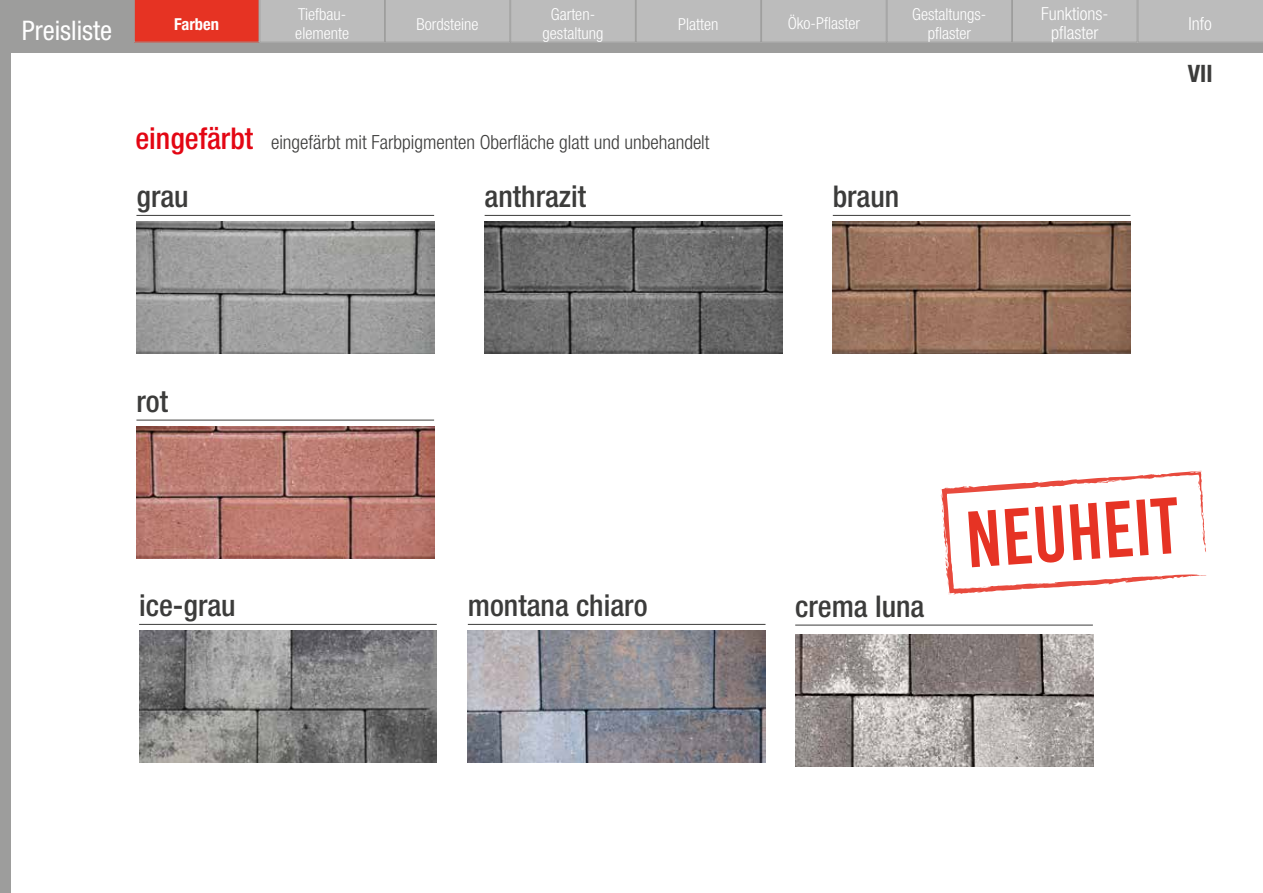
<style>
.page{position:relative;width:1263px;height:893px;background:#fff}
.page>*{position:absolute;margin:0;border:0;box-sizing:border-box;transform-origin:0 0}
.t1{font:500 condensed 30px "Helvetica Neue LT Std";color:#3c3c3b}
.t2{font:condensed 27px "Helvetica Neue LT Std";color:#fff}
.t3{font:700 condensed 24px "Helvetica Neue LT Std";color:#3c3c3b}
.t4{font:300 condensed 19.5px "Helvetica Neue LT Std";color:#3c3c3b}
.t5{font:300 condensed 18px/19.5px "Helvetica Neue LT Std";color:#fff;text-align:center}
.t6{font:300 condensed 16.5px/19.5px "Helvetica Neue LT Std";color:#fff;text-align:center}
.t7{font:700 condensed 16.5px "Helvetica Neue LT Std";color:#fff}
.s1{font-weight:500;font-size:30px;color:#e30613}
</style>
<div class="page">
<img style="left:485px;top:221px;width:297px;height:133px">
<hr style="left:485px;top:215px;width:297px;height:1px;background:#3c3c3b">
<img style="left:136px;top:221px;width:298px;height:133px">
<hr style="left:136px;top:215px;width:298px;height:1px;background:#3c3c3b">
<img style="left:833px;top:221px;width:297px;height:133px">
<hr style="left:833px;top:215px;width:297px;height:1px;background:#3c3c3b">
<img style="left:136px;top:426px;width:298px;height:133px">
<hr style="left:136px;top:420px;width:298px;height:1px;background:#3c3c3b">
<div style="left:0;top:0;width:134px;height:43px;background:#9d9d9c"></div>
<div style="left:0;top:43px;width:1263px;height:10px;background:#9d9d9c"></div>
<svg style="left:134px;top:0;width:1129px;height:43px;background:#bfacaa"></svg>
<div style="left:0;top:0;width:11px;height:893px;background:#9d9d9c"></div>
<img style="left:139px;top:630px;width:298px;height:133px">
<hr style="left:139px;top:624px;width:298px;height:1px;background:#3c3c3b">
<img style="left:468px;top:630px;width:297px;height:133px">
<hr style="left:468px;top:624px;width:297px;height:1px;background:#3c3c3b">
<hr style="left:795px;top:625px;width:298px;height:1px;background:#3c3c3b">
<svg style="left:940px;top:471px;width:266px;height:124px"></svg>
<img style="left:796px;top:634px;width:297px;height:133px">
<p class="t5" style="left:1041px;top:3px;width:69px">Funktions&shy;pflaster</p>
<p class="t7" style="left:174px;top:14px;width:46px">Farben</p>
<p class="t6" style="left:788px;top:14px;width:74px">Öko-Pflaster</p>
<p class="t6" style="left:912px;top:4px;width:76px">Gestaltungs-</p>
<p class="t6" style="left:543px;top:4px;width:62px">Garten&shy;gestaltung</p>
<p class="t6" style="left:295px;top:4px;width:55px;text-align:left">Tiefbau&shy;elemente</p>
<p class="t6" style="left:678px;top:14px;width:42px">Platten</p>
<p class="t5" style="left:1188px;top:14px;width:25px">Info</p>
<p class="t6" style="left:417px;top:14px;width:64px">Bordsteine</p>
<h2 class="t2" style="left:22px;top:15px;width:92px">Preisliste</h2>
<p class="t6" style="left:928px;top:23px;width:45px">pflaster</p>
<p class="t4" style="left:135px;top:131px;width:576px"><span class="s1">eingefärbt</span> eingefärbt mit Farbpigmenten Oberfläche glatt und unbehandelt</p>
<h1 class="t1" style="left:136px;top:179px;width:54px">grau</h1>
<h1 class="t1" style="left:485px;top:179px;width:103px">anthrazit</h1>
<h1 class="t1" style="left:833px;top:179px;width:68px">braun</h1>
<h1 class="t1" style="left:136px;top:383px;width:33px">rot</h1>
<h1 class="t1" style="left:139px;top:587px;width:98px">ice-grau</h1>
<h1 class="t1" style="left:468px;top:587px;width:181px">montana chiaro</h1>
<h1 class="t1" style="left:795px;top:588px;width:131px">crema luna</h1>
<h3 class="t3" style="left:1188px;top:59px;width:26px">VII</h3>
</div>
